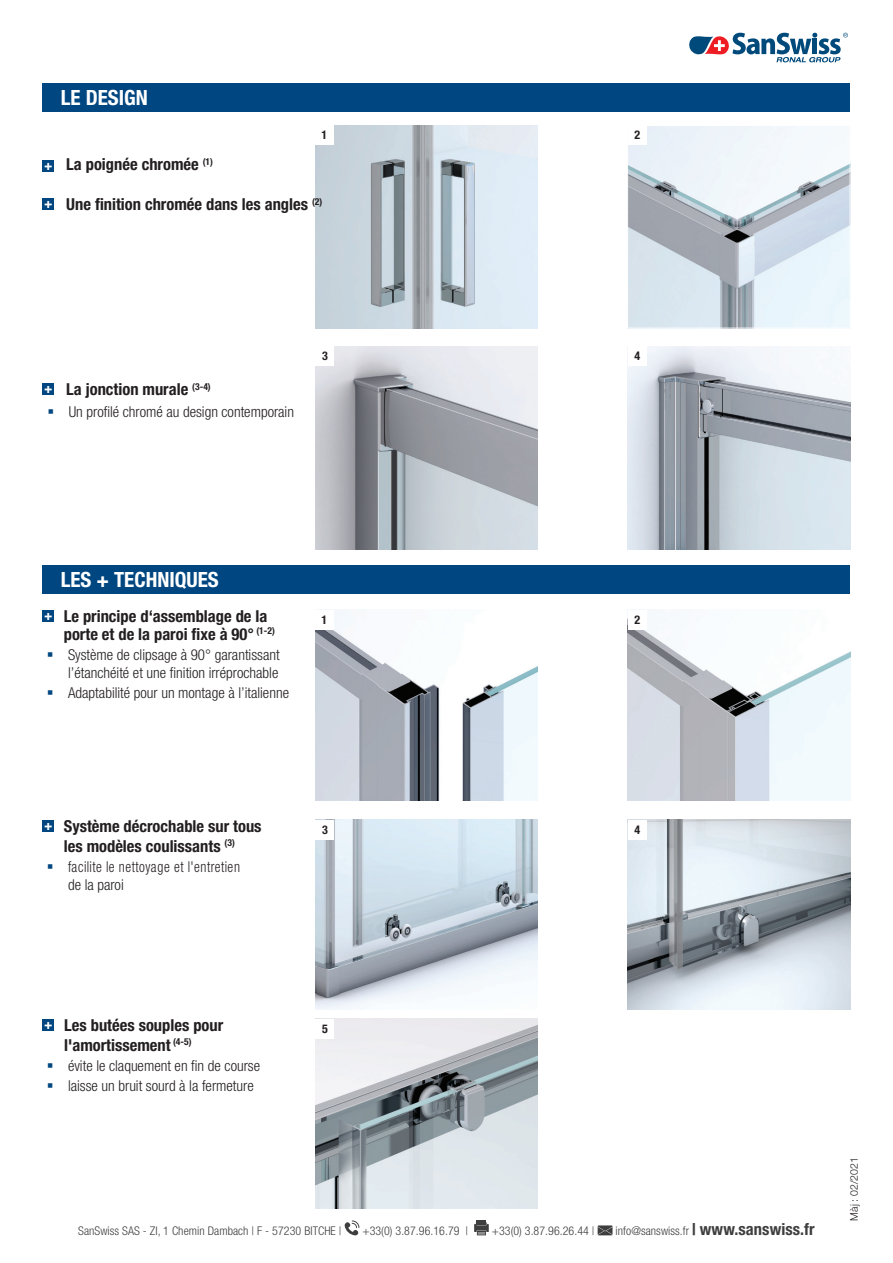
<style>
.page{position:relative;width:893px;height:1263px;background:#fff}
.page>*{position:absolute;margin:0;border:0;box-sizing:border-box;transform-origin:0 0}
.t1{font:700 condensed 21px "Helvetica Neue LT Pro";color:#fff}
.t2{font:700 condensed 16.5px/20.1px "Helvetica Neue LT Pro";color:#231f20}
.t3{font:300 condensed 15px/18px "Helvetica Neue LT Pro";color:#231f20}
.t4{font:300 condensed 15px/18px "Helvetica Neue LT Pro";letter-spacing:.025em;color:#231f20;scale:.9 1}
.t5{font:700 condensed 13.95px "Helvetica Neue LT Pro";color:#fff}
.t6{font:300 condensed 12px "Helvetica Neue LT Pro";letter-spacing:.005em;color:#3e3e3f}
.t7{font:700 condensed 12px "Helvetica Neue LT Pro";color:#231f20}
.t8{font:300 10.5px "Helvetica Neue LT Pro";color:#231f20}
.t9{font:700 condensed 9.6px "Helvetica Neue LT Pro";color:#231f20}
.s1{font-weight:700;font-size:16.5px}
</style>
<div class="page">
<img style="left:315px;top:125px;width:222px;height:203px">
<svg style="left:689px;top:33px;width:159px;height:29px"></svg>
<div style="left:315px;top:125px;width:19px;height:20px;background:#fff"></div>
<img style="left:315px;top:346px;width:222px;height:203px">
<div style="left:43px;top:160px;width:11px;height:12px;background:#004680"></div>
<div style="left:43px;top:610px;width:11px;height:12px;background:#004680"></div>
<img style="left:315px;top:610px;width:223px;height:190px">
<div style="left:315px;top:610px;width:19px;height:20px;background:#fff"></div>
<img style="left:628px;top:613px;width:222px;height:187px">
<div style="left:628px;top:610px;width:19px;height:20px;background:#fff"></div>
<div style="left:43px;top:83px;width:807px;height:28px;background:#004680"></div>
<div style="left:43px;top:566px;width:807px;height:28px;background:#004680"></div>
<img style="left:628px;top:346px;width:222px;height:203px">
<div style="left:315px;top:346px;width:19px;height:20px;background:#fff"></div>
<div style="left:43px;top:820px;width:11px;height:12px;background:#004680"></div>
<div style="left:43px;top:1019px;width:11px;height:12px;background:#004680"></div>
<img style="left:315px;top:820px;width:223px;height:190px">
<div style="left:315px;top:820px;width:19px;height:19px;background:#fff"></div>
<img style="left:628px;top:820px;width:222px;height:190px">
<img style="left:315px;top:1019px;width:222px;height:190px">
<div style="left:628px;top:820px;width:19px;height:19px;background:#fff"></div>
<div style="left:315px;top:1019px;width:19px;height:19px;background:#fff"></div>
<img style="left:629px;top:127px;width:219px;height:199px">
<div style="left:627px;top:125px;width:223px;height:203px;border:1px solid #fff"></div>
<div style="left:628px;top:125px;width:19px;height:20px;background:#fff"></div>
<div style="left:628px;top:346px;width:19px;height:20px;background:#fff"></div>
<div style="left:43px;top:198px;width:11px;height:12px;background:#004680"></div>
<div style="left:43px;top:383px;width:11px;height:12px;background:#004680"></div>
<svg style="left:344px;top:1220px;width:15px;height:15px"></svg>
<div style="left:477px;top:1220px;width:9px;height:5px;background:#3e3e3f"></div>
<svg style="left:474px;top:1222px;width:15px;height:13px"></svg>
<svg style="left:598px;top:1225px;width:14px;height:10px"></svg>
<p class="t1" style="left:61px;top:85px;width:89px">LE DESIGN</p>
<p class="t5" style="left:44px;top:157px;width:10px">+</p>
<p class="t5" style="left:44px;top:195px;width:10px">+</p>
<p class="t7" style="left:322px;top:128px;width:7px">1</p>
<p class="t2" style="left:66px;top:154px;width:148px">La poignée chromée <sup>(1)</sup></p>
<p class="t2" style="left:66px;top:194px;width:258px">Une finition chromée dans les angles <sup>(2)</sup></p>
<p class="t7" style="left:322px;top:349px;width:7px">3</p>
<p class="t5" style="left:44px;top:380px;width:10px">+</p>
<p class="t9" style="left:192px;top:380px;width:20px">(3-4)</p>
<p class="t3" style="left:69px;top:402px;width:227px">Un profilé chromé au design contemporain</p>
<p class="t2" style="left:66px;top:379px;width:124px">La jonction murale</p>
<p class="t7" style="left:635px;top:128px;width:7px">2</p>
<p class="t7" style="left:635px;top:349px;width:7px">4</p>
<p class="t1" style="left:61px;top:567px;width:159px">LES + TECHNIQUES</p>
<p class="t2" style="left:64px;top:607px;width:213px;line-height:18px">Le principe d‘assemblage de la porte et de la paroi fixe à 90° <sup>(1-2)</sup></p>
<p class="t3" style="left:68px;top:645px;width:213px">Système de clipsage à 90° garantissant l’étanchéité et une finition irréprochable</p>
<p class="t3" style="left:68px;top:684px;width:223px">Adaptabilité pour un montage à l’italienne</p>
<p class="t5" style="left:44px;top:606px;width:10px">+</p>
<p class="t7" style="left:322px;top:612px;width:7px">1</p>
<p class="t7" style="left:635px;top:612px;width:7px">2</p>
<p class="t5" style="left:44px;top:816px;width:10px">+</p>
<p class="t2" style="left:64px;top:815px;width:199px">Système décrochable sur tous les modèles coulissants <sup>(3)</sup></p>
<p class="t4" style="left:68px;top:858px;width:193px">facilite le nettoyage et l'entretien de la paroi</p>
<p class="t7" style="left:322px;top:822px;width:7px">3</p>
<p class="t7" style="left:635px;top:822px;width:7px">4</p>
<p class="t5" style="left:44px;top:1015px;width:10px">+</p>
<p class="t2" style="left:64px;top:1014px;width:161px">Les butées souples pour l'amortissement <sup>(4-5)</sup></p>
<p class="t3" style="left:68px;top:1056px;width:194px;line-height:20.1px">évite le claquement en fin de course laisse un bruit sourd à la fermeture</p>
<p class="t7" style="left:322px;top:1021px;width:7px">5</p>
<p class="t6" style="left:78px;top:1224px;width:265px">SanSwiss SAS - ZI, 1 Chemin Dambach | F - 57230 BITCHE |</p>
<p class="t6" style="left:362px;top:1224px;width:107px">+33(0) 3.87.96.16.79 |</p>
<p class="t6" style="left:492px;top:1224px;width:104px">+33(0) 3.87.96.26.44 |</p>
<p class="t6" style="left:615px;top:1224px;width:201px">info@sanswiss.fr <span class="s1">| www.sanswiss.fr</span></p>
<p class="t8" style="left:848px;top:1220px;width:65px;rotate:-90deg">Màj : 02/2021</p>
</div>
